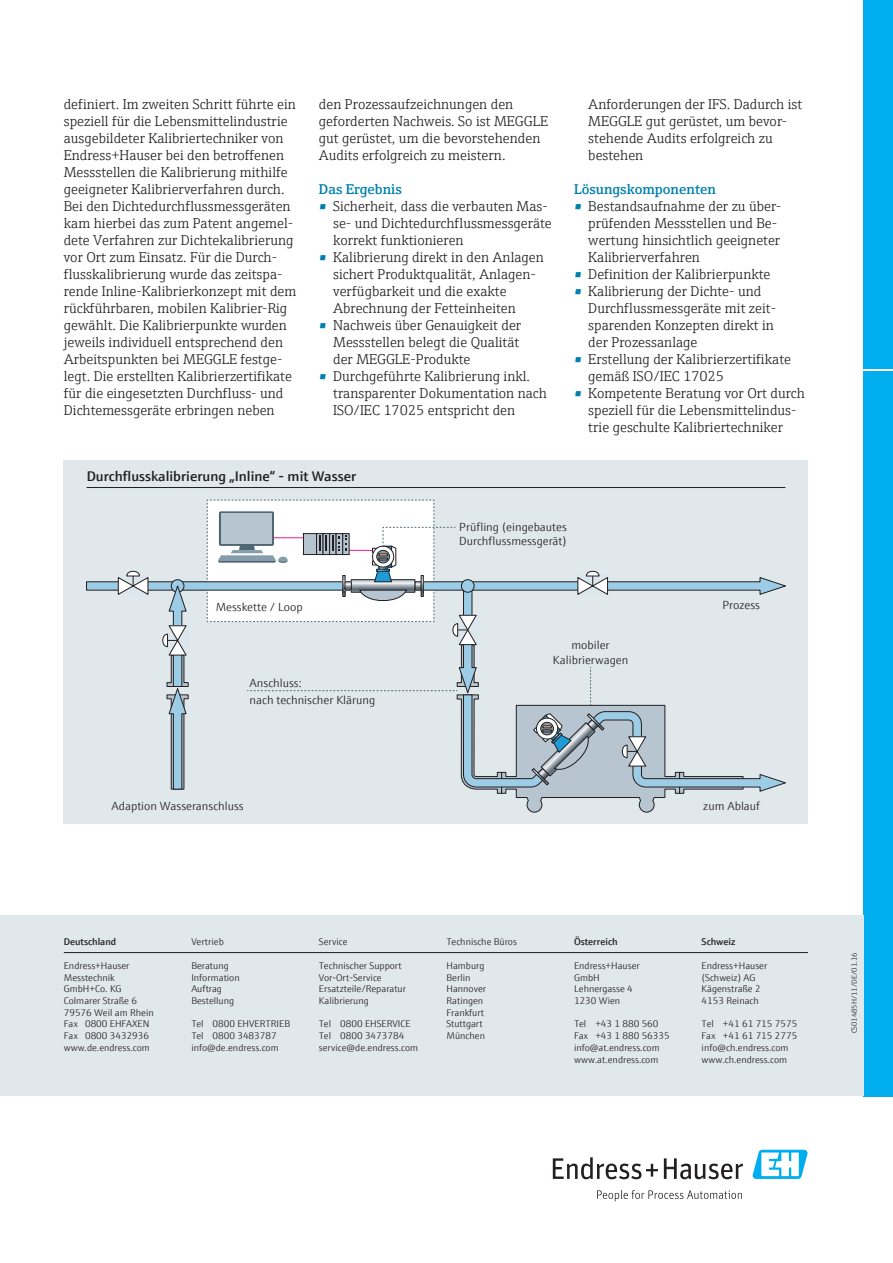
<style>
.page{position:relative;width:893px;height:1263px;background:#fff}
.page>*{position:absolute;margin:0;border:0;box-sizing:border-box;transform-origin:0 0}
.Copy_List_Cyan{font:300 14.25px/17px "E+H Serif";color:#231f20}
.Copy_Accent__Strg_Sh{font:300 14.25px/17px "E+H Serif";color:#231f20}
.Copy_Accent__Strg_Sh-2{font:600 14.25px "E+H Serif";color:#0081ad}
.t1{font:600 14.1px "E+H Sans";color:#231f20}
.t2{font:300 11.85px/14.9px "E+H Sans";color:#231f20}
.Address_Default{font:300 9.75px "E+H Sans";color:#231f20}
.Address_Headline{font:600 9.75px "E+H Sans";color:#231f20}
.Documentation_Code{font:300 7.5px "E+H Sans";color:#231f20}
.s1{font-weight:600;color:#0081ad}
</style>
<div class="page">
<svg style="left:553px;top:1157px;width:105px;height:22px"></svg>
<svg style="left:664px;top:1158px;width:79px;height:21px"></svg>
<svg style="left:597px;top:1190px;width:145px;height:11px"></svg>
<svg style="left:752px;top:1150px;width:56px;height:29px"></svg>
<div style="left:863px;top:0;width:30px;height:369px;background:#00aeef"></div>
<div style="left:863px;top:371px;width:30px;height:725px;background:#00aeef"></div>
<div style="left:0;top:915px;width:863px;height:181px;background:#e0e8ec"></div>
<div style="left:64px;top:460px;width:744px;height:364px;background:#e0e8ec"></div>
<hr style="left:87px;top:487px;width:698px;height:1px;background:#231f20">
<svg style="left:86px;top:499px;width:700px;height:314px"></svg>
<hr style="left:64px;top:952px;width:744px;height:1px;background:#231f20">
<p class="Copy_Accent__Strg_Sh" style="left:64px;top:94px;width:234px">definiert. Im zweiten Schritt führte ein speziell für die Lebensmittelindustrie ausgebildeter Kalibriertechniker von Endress+Hauser bei den betroffenen Messstellen die Kalibrierung mithilfe geeigneter Kalibrierverfahren durch.<br>Bei den Dichtedurchflussmessgeräten kam hierbei das zum Patent angemel&shy;dete Verfahren zur Dichtekalibrierung vor Ort zum Einsatz. Für die Durch&shy;flusskalibrierung wurde das zeitspa&shy;rende Inline-Kalibrierkonzept mit dem rückführbaren, mobilen Kalibrier-Rig gewählt. Die Kalibrierpunkte wurden jeweils individuell entsprechend den Arbeitspunkten bei MEGGLE festge&shy;legt. Die erstellten Kalibrierzertifikate für die eingesetzten Durchfluss- und Dichtemessgeräte erbringen neben</p>
<p class="Copy_Accent__Strg_Sh" style="left:319px;top:94px;width:231px">den Prozessaufzeichnungen den geforderten Nachweis. So ist MEGGLE gut gerüstet, um die bevorstehenden Audits erfolgreich zu meistern.</p>
<p class="Copy_Accent__Strg_Sh-2" style="left:319px;top:178px;width:84px">Das Ergebnis</p>
<p class="Copy_List_Cyan" style="left:333px;top:196px;width:220px;text-indent:-14px"><span class="s1">•</span> Sicherheit, dass die verbauten Mas&shy;se- und Dichtedurchflussmessgeräte korrekt funktionieren</p>
<p class="Copy_List_Cyan" style="left:333px;top:247px;width:212px;text-indent:-14px"><span class="s1">•</span> Kalibrierung direkt in den Anlagen sichert Produktqualität, Anlagen&shy;verfügbarkeit und die exakte Abrechnung der Fetteinheiten</p>
<p class="Copy_List_Cyan" style="left:333px;top:316px;width:190px;text-indent:-14px"><span class="s1">•</span> Nachweis über Genauigkeit der<br>Messstellen belegt die Qualität der MEGGLE-Produkte</p>
<p class="Copy_List_Cyan" style="left:333px;top:367px;width:215px;text-indent:-14px"><span class="s1">•</span> Durchgeführte Kalibrierung inkl. transparenter Dokumentation nach<br>ISO/IEC 17025 entspricht den</p>
<p class="t1" style="left:87px;top:465px;width:271px">Durchflusskalibrierung „Inline“ - mit Wasser</p>
<p class="Copy_List_Cyan" style="left:588px;top:94px;width:216px">Anforderungen der IFS. Dadurch ist<br>MEGGLE gut gerüstet, um bevor&shy;stehende Audits erfolgreich zu bestehen</p>
<p class="Copy_Accent__Strg_Sh-2" style="left:574px;top:178px;width:144px">Lösungskomponenten</p>
<p class="Copy_List_Cyan" style="left:588px;top:196px;width:195px;text-indent:-14px"><span class="s1">•</span> Bestandsaufnahme der zu über&shy;prüfenden Messstellen und Be&shy;wertung hinsichtlich geeigneter<br>Kalibrierverfahren</p>
<p class="Copy_List_Cyan" style="left:574px;top:264px;width:198px"><span class="s1">•</span> Definition der Kalibrierpunkte</p>
<p class="Copy_List_Cyan" style="left:588px;top:281px;width:188px;text-indent:-14px"><span class="s1">•</span> Kalibrierung der Dichte- und<br>Durchflussmessgeräte mit zeit&shy;sparenden Konzepten direkt in der Prozessanlage</p>
<p class="Copy_List_Cyan" style="left:588px;top:350px;width:204px;text-indent:-14px"><span class="s1">•</span> Erstellung der Kalibrierzertifikate gemäß ISO/IEC 17025</p>
<p class="Copy_List_Cyan" style="left:574px;top:384px;width:232px;text-align:center"><span class="s1">•</span> Kompetente Beratung vor Ort durch speziell für die Lebensmittelindus&shy;trie geschulte Kalibriertechniker</p>
<p class="t2" style="left:216px;top:599px;width:89px">Messkette / Loop</p>
<p class="t2" style="left:250px;top:673px;width:127px;line-height:17.7px">Anschluss:<br>nach technischer Klärung</p>
<p class="t2" style="left:111px;top:798px;width:134px">Adaption Wasseranschluss</p>
<p class="t2" style="left:459px;top:518px;width:109px">Prüfling (eingebautes<br>Durchflussmessgerät)</p>
<p class="t2" style="left:553px;top:637px;width:77px;text-align:center">mobiler<br>Kalibrierwagen</p>
<p class="t2" style="left:722px;top:597px;width:39px">Prozess</p>
<p class="t2" style="left:703px;top:798px;width:58px">zum Ablauf</p>
<p class="Address_Headline" style="left:64px;top:935px;width:54px">Deutschland</p>
<p class="Address_Default" style="left:64px;top:958px;width:67px">Endress+Hauser</p>
<p class="Address_Default" style="left:64px;top:970px;width:52px">Messtechnik</p>
<p class="Address_Default" style="left:64px;top:982px;width:59px">GmbH+Co. KG</p>
<p class="Address_Default" style="left:64px;top:993px;width:75px">Colmarer Straße 6</p>
<p class="Address_Default" style="left:64px;top:1005px;width:92px">79576 Weil am Rhein</p>
<p class="Address_Default" style="left:64px;top:1017px;width:87px">Fax 0800 EHFAXEN</p>
<p class="Address_Default" style="left:64px;top:1028px;width:87px">Fax 0800 3432936</p>
<p class="Address_Default" style="left:64px;top:1040px;width:88px">www.de.endress.com</p>
<p class="Address_Default" style="left:191px;top:935px;width:34px">Vertrieb</p>
<p class="Address_Default" style="left:191px;top:958px;width:39px">Beratung</p>
<p class="Address_Default" style="left:191px;top:970px;width:50px">Information</p>
<p class="Address_Default" style="left:191px;top:982px;width:32px">Auftrag</p>
<p class="Address_Default" style="left:191px;top:993px;width:44px">Bestellung</p>
<p class="Address_Default" style="left:191px;top:1017px;width:100px">Tel 0800 EHVERTRIEB</p>
<p class="Address_Default" style="left:191px;top:1028px;width:87px">Tel 0800 3483787</p>
<p class="Address_Default" style="left:191px;top:1040px;width:89px">info@de.endress.com</p>
<p class="Address_Default" style="left:319px;top:935px;width:30px">Service</p>
<p class="Address_Default" style="left:319px;top:958px;width:84px">Technischer Support</p>
<p class="Address_Default" style="left:319px;top:970px;width:64px">Vor-Ort-Service</p>
<p class="Address_Default" style="left:319px;top:982px;width:89px">Ersatzteile/Reparatur</p>
<p class="Address_Default" style="left:319px;top:993px;width:51px">Kalibrierung</p>
<p class="Address_Default" style="left:319px;top:1017px;width:93px">Tel 0800 EHSERVICE</p>
<p class="Address_Default" style="left:319px;top:1028px;width:87px">Tel 0800 3473784</p>
<p class="Address_Default" style="left:319px;top:1040px;width:101px">service@de.endress.com</p>
<p class="Address_Default" style="left:446px;top:935px;width:72px">Technische Büros</p>
<p class="Address_Default" style="left:446px;top:958px;width:39px">Hamburg</p>
<p class="Address_Default" style="left:446px;top:970px;width:26px">Berlin</p>
<p class="Address_Default" style="left:446px;top:982px;width:41px">Hannover</p>
<p class="Address_Default" style="left:446px;top:993px;width:38px">Ratingen</p>
<p class="Address_Default" style="left:446px;top:1005px;width:39px">Frankfurt</p>
<p class="Address_Default" style="left:446px;top:1017px;width:38px">Stuttgart</p>
<p class="Address_Default" style="left:446px;top:1028px;width:40px">München</p>
<p class="Address_Headline" style="left:574px;top:935px;width:45px">Österreich</p>
<p class="Address_Default" style="left:574px;top:958px;width:67px">Endress+Hauser</p>
<p class="Address_Default" style="left:574px;top:970px;width:27px">GmbH</p>
<p class="Address_Default" style="left:574px;top:982px;width:60px">Lehnergasse 4</p>
<p class="Address_Default" style="left:574px;top:993px;width:48px">1230 Wien</p>
<p class="Address_Default" style="left:574px;top:1017px;width:86px">Tel +43 1 880 560</p>
<p class="Address_Default" style="left:574px;top:1028px;width:97px">Fax +43 1 880 56335</p>
<p class="Address_Default" style="left:574px;top:1040px;width:87px">info@at.endress.com</p>
<p class="Address_Default" style="left:574px;top:1052px;width:86px">www.at.endress.com</p>
<p class="Address_Headline" style="left:702px;top:935px;width:35px">Schweiz</p>
<p class="Address_Default" style="left:702px;top:958px;width:67px">Endress+Hauser</p>
<p class="Address_Default" style="left:702px;top:970px;width:55px">(Schweiz) AG</p>
<p class="Address_Default" style="left:702px;top:982px;width:60px">Kägenstraße 2</p>
<p class="Address_Default" style="left:702px;top:993px;width:59px">4153 Reinach</p>
<p class="Address_Default" style="left:702px;top:1017px;width:97px">Tel +41 61 715 7575</p>
<p class="Address_Default" style="left:702px;top:1028px;width:97px">Fax +41 61 715 2775</p>
<p class="Address_Default" style="left:702px;top:1040px;width:88px">info@ch.endress.com</p>
<p class="Address_Default" style="left:702px;top:1052px;width:87px">www.ch.endress.com</p>
<p class="Documentation_Code" style="left:849px;top:1033px;width:82px;rotate:-90deg">CS01485H/11/DE/01.16</p>
</div>
